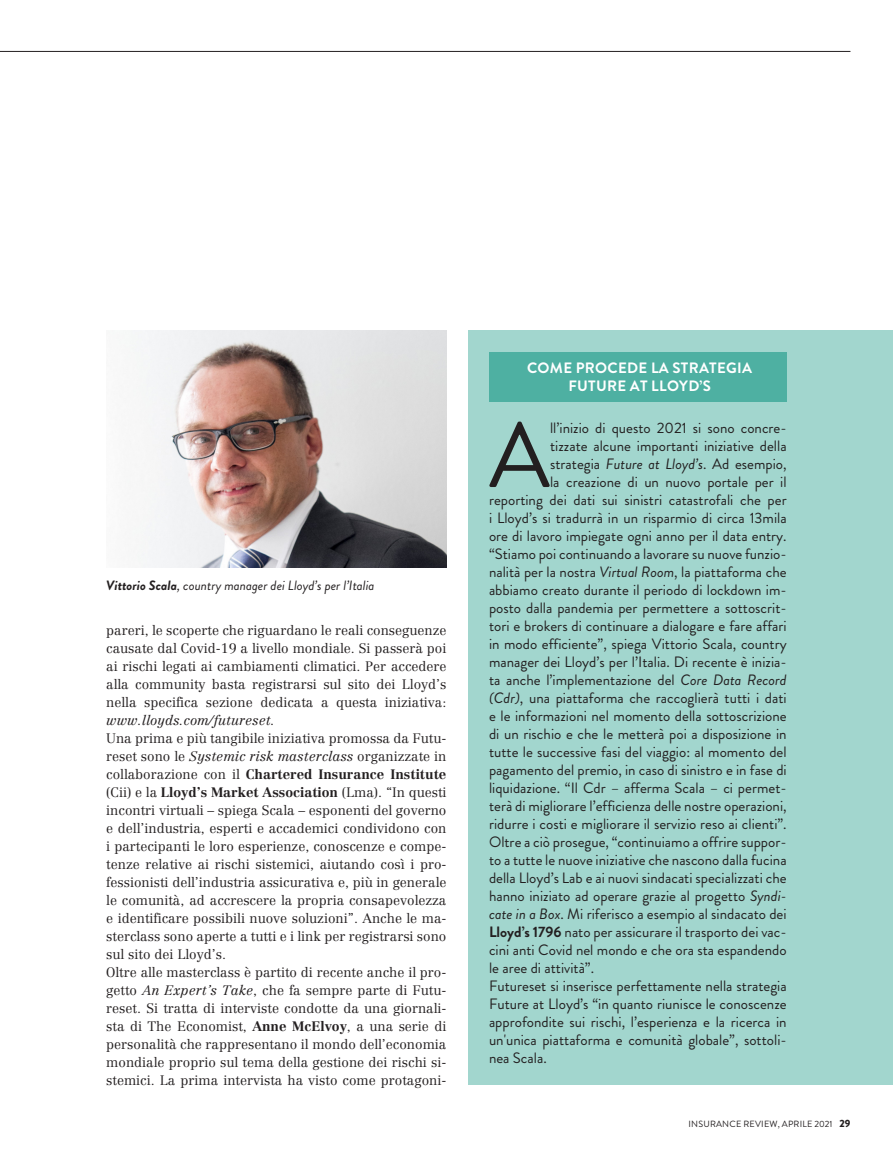
<style>
.page{position:relative;width:893px;height:1170px;background:#fff}
.page>*{position:absolute;margin:0;border:0;box-sizing:border-box;transform-origin:0 0}
.t1{font:92.1px "Brandon Grotesque";color:#231f20}
.t2{font:15px/18px "Brandon Grotesque";color:#231f20;text-align:justify}
.t3{font:700 15px/18px "Brandon Grotesque";letter-spacing:.02em;color:#fff;text-align:center}
.t4{font:300 13.5px/18px "Centennial LT Std";color:#231f20;text-align:justify}
.t5{font:italic 13.5px "Brandon Grotesque";color:#231f20}
.t6{font:9px "Brandon Grotesque";letter-spacing:.02em;color:#231f20}
.s1{font-weight:700}
.s2{font-style:italic}
.s3{font-weight:900;font-size:10.5px}
</style>
<div class="page">
<div style="left:468px;top:331px;width:425px;height:753px;background:#a2d6ce"></div>
<div style="left:489px;top:352px;width:298px;height:49px;background:#4eb0a2"></div>
<hr style="left:0;top:51px;width:850px;height:1px;background:#231f20">
<img style="left:132px;top:331px;width:314px;height:236px">
<p class="t5" style="left:106px;top:575px;width:270px"><span class="s1">Vittorio Scala</span>, country manager dei Lloyd’s per l’Italia</p>
<p class="t4" style="left:106px;top:621px;width:342px">pareri, le scoperte che riguardano le reali conseguenze causate dal Covid-19 a livello mondiale. Si passerà poi ai rischi legati ai cambiamenti climatici. Per accedere alla community basta registrarsi sul sito dei Lloyd’s nella specifica sezione dedicata a questa iniziativa: <span class="s2">www.lloyds.com/futureset.</span></p>
<p class="t4" style="left:106px;top:729px;width:342px">Una prima e più tangibile iniziativa promossa da Futu&shy;reset sono le <span class="s2">Systemic risk masterclass</span> organizzate in collaborazione con il <span class="s1">Chartered Insurance Institute </span>(Cii) e la <span class="s1">Lloyd’s Market Association</span> (Lma). “In questi incontri virtuali – spiega Scala – esponenti del governo e dell’industria, esperti e accademici condividono con i partecipanti le loro esperienze, conoscenze e compe&shy;tenze relative ai rischi sistemici, aiutando così i pro&shy;fessionisti dell’industria assicurativa e, più in generale le comunità, ad accrescere la propria consapevolezza e identificare possibili nuove soluzioni”. Anche le ma&shy;sterclass sono aperte a tutti e i link per registrarsi sono sul sito dei Lloyd’s.</p>
<p class="t4" style="left:106px;top:963px;width:342px">Oltre alle masterclass è partito di recente anche il pro&shy;getto <span class="s2">An Expert’s Take</span>, che fa sempre parte di Futu&shy;reset. Si tratta di interviste condotte da una giornali&shy;sta di The Economist, <span class="s1">Anne McElvoy</span>, a una serie di personalità che rappresentano il mondo dell’economia mondiale proprio sul tema della gestione dei rischi si&shy;stemici. La prima intervista ha visto come protagoni-</p>
<p class="t3" style="left:527px;top:359px;width:227px">COME PROCEDE LA STRATEGIA<br>FUTURE AT LLOYD’S</p>
<p class="t1" style="left:489px;top:392px;width:63px">A</p>
<p class="t2" style="left:550px;top:419px;width:238px">ll’inizio di questo 2021 si sono concre-</p>
<p class="t2" style="left:550px;top:437px;width:238px">tizzate alcune importanti iniziative della</p>
<p class="t2" style="left:550px;top:455px;width:238px">strategia <span class="s2">Future at Lloyd’s</span>. Ad esempio,</p>
<p class="t2" style="left:550px;top:473px;width:238px">la creazione di un nuovo portale per il</p>
<p class="t2" style="left:489px;top:491px;width:299px">reporting dei dati sui sinistri catastrofali che per</p>
<p class="t2" style="left:489px;top:509px;width:299px">i Lloyd’s si tradurrà in un risparmio di circa 13mila</p>
<p class="t2" style="left:489px;top:527px;width:299px">ore di lavoro impiegate ogni anno per il data entry.</p>
<p class="t2" style="left:489px;top:545px;width:299px">“Stiamo poi continuando a lavorare su nuove funzio-</p>
<p class="t2" style="left:489px;top:563px;width:299px">nalità per la nostra <span class="s2">Virtual Room</span>, la piattaforma che</p>
<p class="t2" style="left:489px;top:581px;width:299px">abbiamo creato durante il periodo di lockdown im-</p>
<p class="t2" style="left:489px;top:599px;width:299px">posto dalla pandemia per permettere a sottoscrit-</p>
<p class="t2" style="left:489px;top:617px;width:299px">tori e brokers di continuare a dialogare e fare affari</p>
<p class="t2" style="left:489px;top:635px;width:299px">in modo efficiente”, spiega Vittorio Scala, country</p>
<p class="t2" style="left:489px;top:653px;width:299px">manager dei Lloyd’s per l’Italia. Di recente è inizia-</p>
<p class="t2" style="left:489px;top:671px;width:299px">ta anche l’implementazione del <span class="s2">Core Data Record</span></p>
<p class="t2" style="left:489px;top:689px;width:299px"><span class="s2">(Cdr)</span>, una piattaforma che raccoglierà tutti i dati</p>
<p class="t2" style="left:489px;top:707px;width:299px">e le informazioni nel momento della sottoscrizione</p>
<p class="t2" style="left:489px;top:725px;width:299px">di un rischio e che le metterà poi a disposizione in</p>
<p class="t2" style="left:489px;top:743px;width:299px">tutte le successive fasi del viaggio: al momento del</p>
<p class="t2" style="left:489px;top:761px;width:299px">pagamento del premio, in caso di sinistro e in fase di</p>
<p class="t2" style="left:489px;top:779px;width:299px">liquidazione. “Il Cdr – afferma Scala – ci permet-</p>
<p class="t2" style="left:489px;top:797px;width:299px">terà di migliorare l’efficienza delle nostre operazioni,</p>
<p class="t2" style="left:489px;top:815px;width:299px">ridurre i costi e migliorare il servizio reso ai clienti”.</p>
<p class="t2" style="left:489px;top:833px;width:299px">Oltre a ciò prosegue, “continuiamo a offrire suppor-</p>
<p class="t2" style="left:489px;top:851px;width:299px">to a tutte le nuove iniziative che nascono dalla fucina</p>
<p class="t2" style="left:489px;top:869px;width:299px">della Lloyd’s Lab e ai nuovi sindacati specializzati che</p>
<p class="t2" style="left:489px;top:887px;width:299px">hanno iniziato ad operare grazie al progetto <span class="s2">Syndi-</span></p>
<p class="t2" style="left:489px;top:905px;width:299px"><span class="s2">cate in a Box</span>. Mi riferisco a esempio al sindacato dei</p>
<p class="t2" style="left:489px;top:923px;width:299px"><span class="s1">Lloyd’s 1796</span> nato per assicurare il trasporto dei vac-</p>
<p class="t2" style="left:489px;top:941px;width:299px">cini anti Covid nel mondo e che ora sta espandendo</p>
<p class="t2" style="left:489px;top:959px;width:107px">le aree di attività”.</p>
<p class="t2" style="left:489px;top:977px;width:299px">Futureset si inserisce perfettamente nella strategia Future at Lloyd’s “in quanto riunisce le conoscenze approfondite sui rischi, l’esperienza e la ricerca in un'unica piattaforma e comunità globale”, sottoli&shy;nea Scala.</p>
<p class="t6" style="left:689px;top:1117px;width:163px">INSURANCE REVIEW, APRILE 2021 <span class="s3">29</span></p>
</div>
